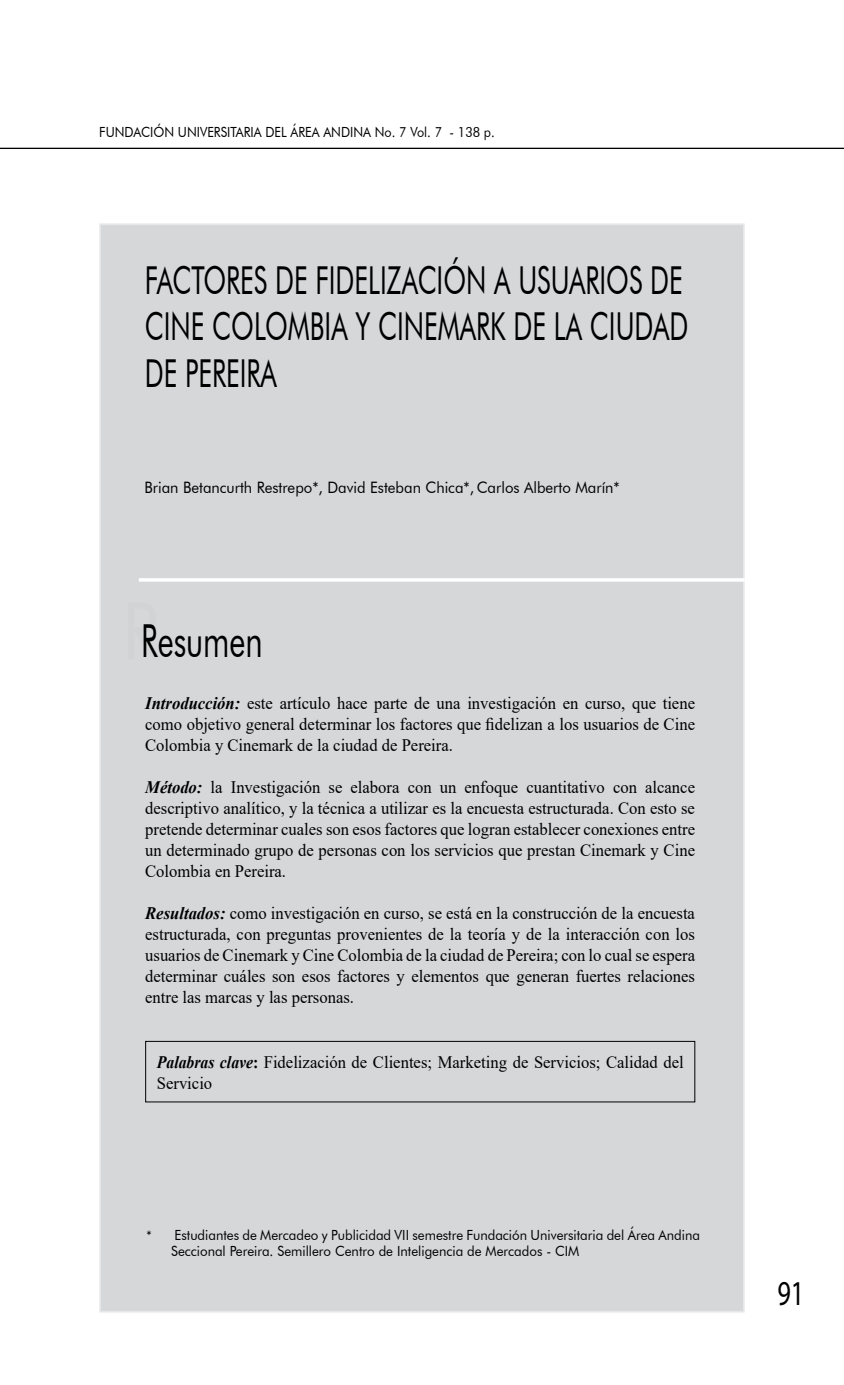
<style>
.page{position:relative;width:844px;height:1385px;background:#fff}
.page>*{position:absolute;margin:0;border:0;box-sizing:border-box;transform-origin:0 0}
.t1{font:45.5px "Futura BT";color:#000;scale:.68 1}
.t2{font:38.5px/46.2px "Futura BT";color:#000;scale:.68 1}
.t3{font:35px "Myriad Pro";color:#000;scale:.75 1}
.t4{font:17.5px/21px "Times New Roman";color:#000;text-align:justify;scale:.95 1}
.t5{font:15.75px "Futura BT";color:#000;scale:.95 1}
.t6{font:14px/16.4px "Futura BT";color:#000;scale:.95 1}
.t7{font:14px "Futura BT";color:#000;scale:.9 1}
.s1{font-size:78.75px;color:#d1d3d4}
.s2{font-weight:700;font-style:italic}
.s3{font-weight:700}
.s4{font-size:13.12px}
</style>
<div class="page">
<div style="left:99px;top:223px;width:645px;height:1089px;background:#d5d7d8;border:2px solid #e6e7e8"></div>
<div style="left:145px;top:1040px;width:550px;height:62px;border:1px solid #000"></div>
<hr style="left:139px;top:578px;width:605px;height:3px;background:#fff">
<hr style="left:0;top:148px;width:843px;height:1px;background:#000">
<p class="t7" style="left:99px;top:123px;width:18px">FUNDACIÓN</p>
<p class="t7" style="left:178px;top:123px;width:106px">UNIVERSITARIA DEL</p>
<p class="t7" style="left:290px;top:123px;width:47px">ÁREA ANDINA</p>
<p class="t7" style="left:375px;top:123px;width:135px">No. 7 Vol. 7 - 138 p.</p>
<h2 class="t2" style="left:145px;top:257px;width:800px">Factores de fidelización a usuarios de<br>Cine Colombia y Cinemark de la ciudad de Pereira</h2>
<p class="t5" style="left:144px;top:478px;width:501px">Brian Betancurth Restrepo*, David Esteban Chica*, Carlos Alberto Marín*</p>
<h1 class="t1" style="left:122px;top:612px;width:208px"><span class="s1">R</span>Resumen</h1>
<p class="t4" style="left:145px;top:691px;width:580px"><span class="s2">Introducción:</span> este artículo hace parte de una investigación en curso, que tiene como objetivo general determinar los factores que fidelizan a los usuarios de Cine Colombia y Cinemark de la ciudad de Pereira.</p>
<p class="t4" style="left:145px;top:775px;width:580px"><span class="s2">Método:</span> la Investigación se elabora con un enfoque cuantitativo con alcance descriptivo analítico, y la técnica a utilizar es la encuesta estructurada. Con esto se pretende determinar cuales son esos factores que logran establecer conexiones entre un determinado grupo de personas con los servicios que prestan Cinemark y Cine Colombia en Pereira.</p>
<p class="t4" style="left:145px;top:901px;width:580px"><span class="s2">Resultados:</span> como investigación en curso, se está en la construcción de la encuesta estructurada, con preguntas provenientes de la teoría y de la interacción con los usuarios de Cinemark y Cine Colombia de la ciudad de Pereira; con lo cual se espera determinar cuáles son esos factores y elementos que generan fuertes relaciones entre las marcas y las personas.</p>
<p class="t4" style="left:157px;top:1051px;width:556px"><span class="s2">Palabras clave</span><span class="s3">:</span> Fidelización de Clientes; Marketing de Servicios; Calidad del<br>Servicio</p>
<p class="t6" style="left:171px;top:1225px;width:558px;text-indent:-25px"><span class="s4">*</span> Estudiantes de Mercadeo y Publicidad VII semestre Fundación U niversitaria del Área Andina<br>Seccional Pereira. Semillero Centro de I nteligencia de Mercados - CIM</p>
<h3 class="t3" style="left:777px;top:1271px;width:37px">91</h3>
</div>
